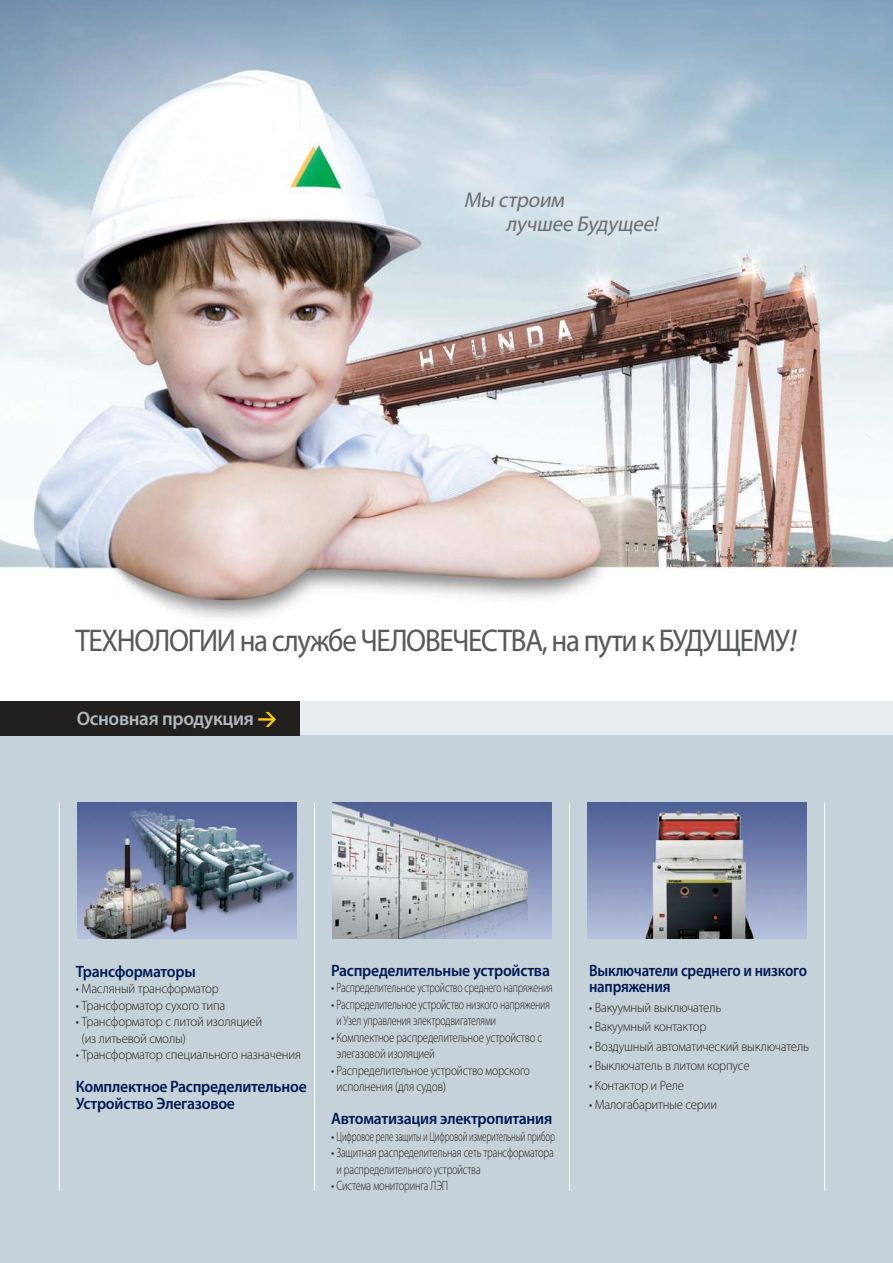
<style>
.page{position:relative;width:893px;height:1263px;background:#fff}
.page>*{position:absolute;margin:0;border:0;box-sizing:border-box;transform-origin:0 0}
.t1{font:31.5px "Myriad Pro";letter-spacing:-.045em;color:#57585a;scale:.92 1}
.t2{font:italic 21.45px/24px "Myriad Pro";color:#6c6e70}
.t3{font:600 19.5px "Myriad Pro";letter-spacing:-.015em;color:#b1babf}
.t4{font:600 16.5px/16.5px "Myriad Pro";letter-spacing:-.015em;color:#001b54;scale:.95 1}
.t5{font:600 16.5px/16.5px "Myriad Pro";letter-spacing:-.015em;color:#001b54;scale:.9 1}
.t6{font:300 13.5px/16.5px "Myriad Pro";letter-spacing:-.015em;color:#221f1f;scale:.95 1}
.s1{font-style:italic}
.s2{font-family:"DIN";font-weight:700;color:#ffcb04}
</style>
<div class="page">
<img style="left:0;top:0;width:893px;height:619px">
<div style="left:0;top:702px;width:893px;height:45px;background:#e8edf0"></div>
<div style="left:0;top:736px;width:893px;height:527px;background:#c6d2d9"></div>
<img style="left:77px;top:802px;width:219px;height:136px">
<img style="left:332px;top:802px;width:219px;height:136px">
<img style="left:588px;top:802px;width:219px;height:136px">
<hr style="left:59px;top:802px;width:1px;height:389px;background:#fff">
<hr style="left:314px;top:802px;width:1px;height:389px;background:#fff">
<hr style="left:569px;top:802px;width:1px;height:389px;background:#fff">
<hr style="left:824px;top:802px;width:1px;height:389px;background:#fff">
<div style="left:0;top:702px;width:300px;height:34px;background:#221f1f"></div>
<h2 class="t2" style="left:506px;top:189px;width:157px;text-indent:-42px">Мы строим<br>лучшее Будущее!</h2>
<h1 class="t1" style="left:75px;top:625px;width:790px">ТЕХНОЛОГИИ на службе ЧЕЛОВЕЧЕСТВА, на пути к БУДУЩЕМУ<span class="s1">!</span></h1>
<h3 class="t3" style="left:77px;top:711px;width:202px">Основная продукция <span class="s2">&gt;</span></h3>
<p class="t4" style="left:76px;top:964px;width:128px">Трансформаторы</p>
<p class="t6" style="left:76px;top:982px;width:152px">• Масляный трансформатор</p>
<p class="t6" style="left:76px;top:998px;width:159px">• Трансформатор сухого типа</p>
<p class="t6" style="left:81px;top:1015px;width:192px;text-indent:-6px">• Трансформатор с литой изоляцией (из литьевой смолы)</p>
<p class="t6" style="left:76px;top:1048px;width:238px">• Трансформатор специального назначения</p>
<p class="t4" style="left:76px;top:1080px;width:245px">Комплектное Распределительное<br>Устройство Элегазовое</p>
<p class="t4" style="left:331px;top:963px;width:232px">Распределительные устройства</p>
<p class="t6" style="left:331px;top:981px;width:235px">• Распределительное устройство среднего напряжения</p>
<p class="t6" style="left:336px;top:997px;width:226px;text-indent:-5px">• Распределительное устройство низкого напряжения и Узел управления электродвигателями</p>
<p class="t6" style="left:337px;top:1030px;width:218px;text-indent:-6px">• Комплектное распределительное устройство с элегазовой изоляцией</p>
<p class="t6" style="left:337px;top:1063px;width:205px;text-indent:-6px">• Распределительное устройство морского исполнения (для судов)</p>
<p class="t4" style="left:331px;top:1112px;width:234px">Автоматизация электропитания</p>
<p class="t6" style="left:331px;top:1129px;width:237px">• Цифровое реле защиты и Цифровой измерительный прибор</p>
<p class="t6" style="left:336px;top:1146px;width:230px;text-indent:-5px">• Защитная распределительная сеть трансформатора и распределительного устройства</p>
<p class="t6" style="left:331px;top:1179px;width:125px">• Система мониторинга ЛЭП</p>
<p class="t5" style="left:589px;top:963px;width:244px">Выключатели среднего и низкого напряжения</p>
<p class="t6" style="left:589px;top:1000px;width:141px">• Вакуумный выключатель</p>
<p class="t6" style="left:589px;top:1020px;width:125px">• Вакуумный контактор</p>
<p class="t6" style="left:589px;top:1039px;width:233px">• Воздушный автоматический выключатель</p>
<p class="t6" style="left:589px;top:1059px;width:170px">• Выключатель в литом корпусе</p>
<p class="t6" style="left:589px;top:1078px;width:101px">• Контактор и Реле</p>
<p class="t6" style="left:589px;top:1098px;width:136px">• Малогабаритные серии</p>
</div>
